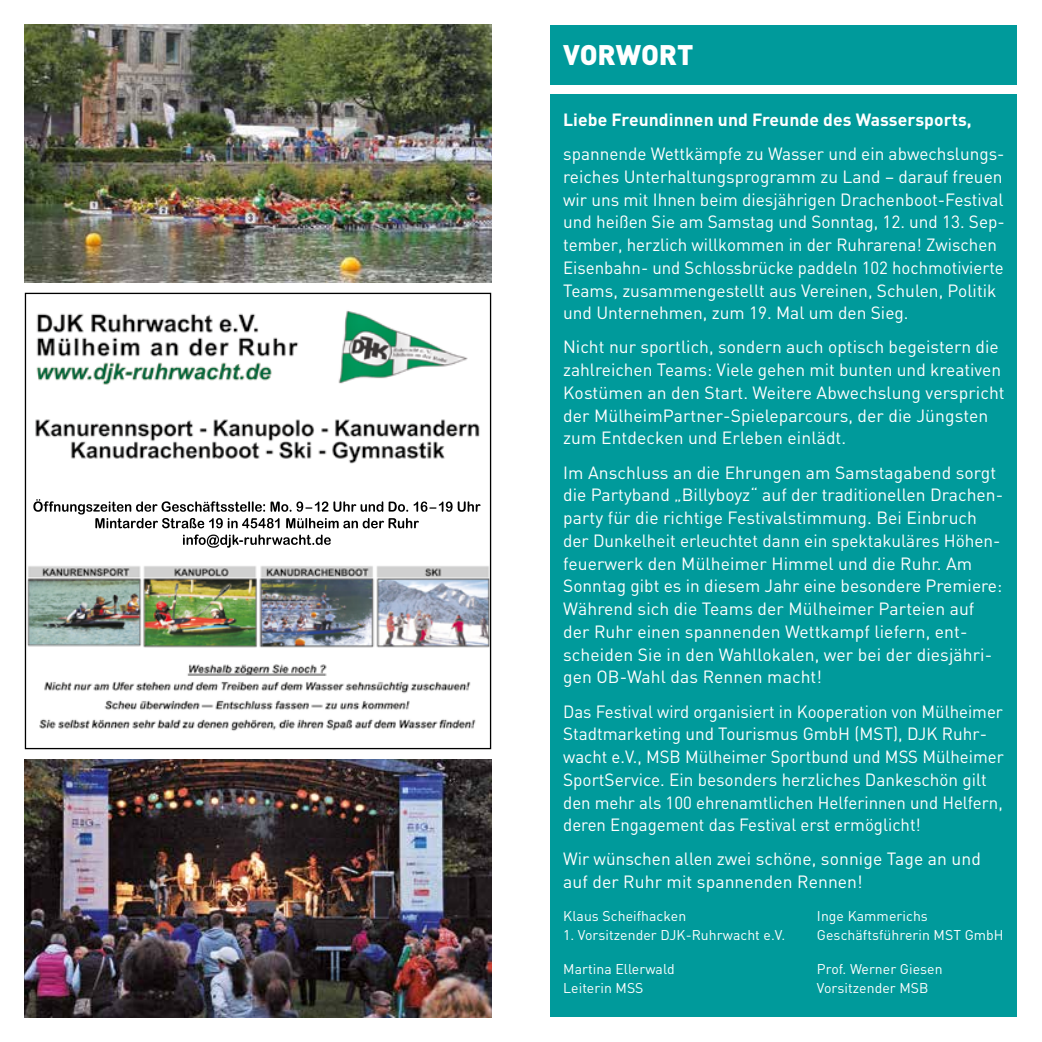
<style>
.page{position:relative;width:1042px;height:1042px;background:#fff}
.page>*{position:absolute;margin:0;border:0;box-sizing:border-box;transform-origin:0 0}
.t1{font:900 28px "DIN";color:#fff}
.t2{font:17.5px/22.8px "DIN";color:#fff}
.t3{font:17.5px/22.8px "DIN";color:#fff;scale:.96 1}
.t4{font:700 17.5px "DIN";letter-spacing:.005em;color:#fff}
.t5{font:14px "DIN";letter-spacing:.005em;color:#fff}
</style>
<div class="page">
<div style="left:551px;top:94px;width:466px;height:923px;background:#009a9b"></div>
<img style="left:27px;top:310px;width:462px;height:338px">
<img style="left:39px;top:664px;width:437px;height:67px">
<img style="left:25px;top:759px;width:466px;height:258px">
<img style="left:25px;top:25px;width:466px;height:258px">
<div style="left:551px;top:25px;width:466px;height:59px;background:#009a9b"></div>
<svg style="left:183px;top:534px;width:148px;height:14px"></svg>
<svg style="left:33px;top:499px;width:447px;height:29px"></svg>
<h1 class="t1" style="left:563px;top:36px;width:132px">VORWORT</h1>
<p class="t4" style="left:563px;top:108px;width:410px">Liebe Freundinnen und Freunde des Wassersports,</p>
<p class="t2" style="left:563px;top:142px;width:443px">spannende Wettkämpfe zu Wasser und ein abwechslungs&shy;reiches Unterhaltungsprogramm zu Land – darauf freuen wir uns mit Ihnen beim diesjährigen Drachenboot-Festival und heißen Sie am Samstag und Sonntag, 12. und 13. Sep&shy;tember, herzlich willkommen in der Ruhrarena! Zwischen Eisenbahn- und Schlossbrücke paddeln 102 hochmotivierte Teams, zusammengestellt aus Vereinen, Schulen, Politik und Unternehmen, zum 19. Mal um den Sieg.</p>
<p class="t2" style="left:563px;top:335px;width:443px">Nicht nur sportlich, sondern auch optisch begeistern die zahlreichen Teams: Viele gehen mit bunten und kreativen Kostümen an den Start. Weitere Abwechslung verspricht der MülheimPartner-Spieleparcours, der die Jüngsten zum Entdecken und Erleben einlädt.</p>
<p class="t2" style="left:563px;top:460px;width:440px">Im Anschluss an die Ehrungen am Samstagabend sorgt die Partyband „Billyboyz“ auf der traditionellen Drachen&shy;party für die richtige Festivalstimmung. Bei Einbruch der Dunkelheit erleuchtet dann ein spektakuläres Höhen&shy;feuerwerk den Mülheimer Himmel und die Ruhr. Am Sonntag gibt es in diesem Jahr eine besondere Premiere:<br>Während sich die Teams der Mülheimer Parteien auf der Ruhr einen spannenden Wettkampf liefern, ent&shy;scheiden Sie in den Wahllokalen, wer bei der diesjähri&shy;gen OB-Wahl das Rennen macht!</p>
<p class="t3" style="left:563px;top:699px;width:460px">Das Festival wird organisiert in Kooperation von Mülheimer Stadtmarketing und Tourismus GmbH (MST), DJK Ruhr&shy;wacht e.V., MSB Mülheimer Sportbund und MSS Mülheimer SportService. Ein besonders herzliches Dankeschön gilt den mehr als 100 ehrenamtlichen Helferinnen und Helfern, deren Engagement das Festival erst ermöglicht!</p>
<p class="t2" style="left:563px;top:847px;width:419px">Wir wünschen allen zwei schöne, sonnige Tage an und auf der Ruhr mit spannenden Rennen!</p>
<p class="t5" style="left:563px;top:906px;width:125px">Klaus Scheifhacken</p>
<p class="t5" style="left:817px;top:906px;width:112px">Inge Kammerichs</p>
<p class="t5" style="left:563px;top:925px;width:224px">1. Vorsitzender DJK-Ruhrwacht e.V.</p>
<p class="t5" style="left:817px;top:925px;width:188px">Geschäftsführerin MST GmbH</p>
<p class="t5" style="left:563px;top:959px;width:113px">Martina Ellerwald</p>
<p class="t5" style="left:817px;top:959px;width:127px">Prof. Werner Giesen</p>
<p class="t5" style="left:563px;top:979px;width:82px">Leiterin MSS</p>
<p class="t5" style="left:817px;top:979px;width:113px">Vorsitzender MSB</p>
</div>
